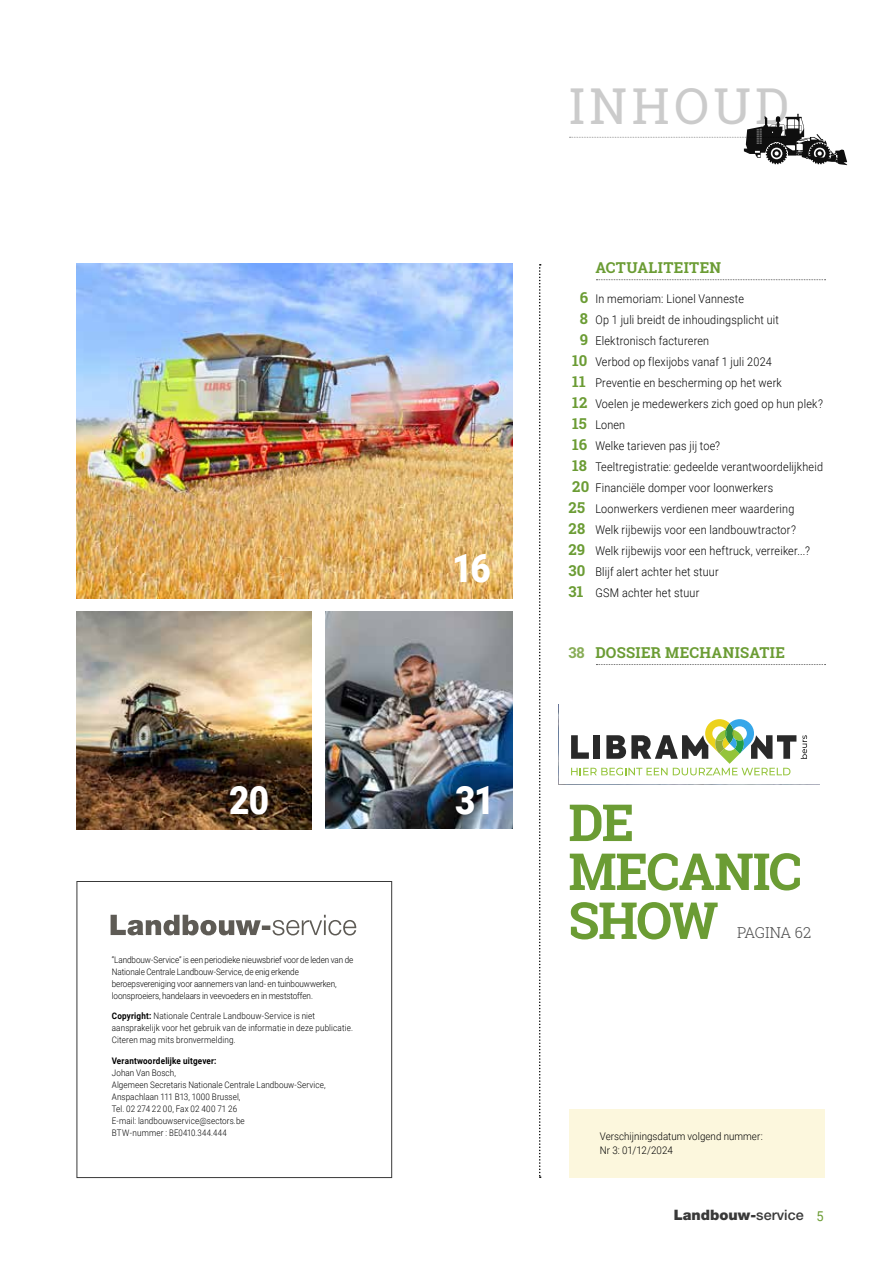
<style>
.page{position:relative;width:893px;height:1263px;background:#fff}
.page>*{position:absolute;margin:0;border:0;box-sizing:border-box;transform-origin:0 0}
.t1{font:700 51.15px/48.9px "Roboto Slab";letter-spacing:-.03em;color:#6b9c34}
.t2{font:49.5px "Roboto Slab";letter-spacing:.09em;color:#cbcbcb}
.t3{font:900 39px "Roboto";color:#fff;scale:.9 1}
.t4{font:700 34.65px "Montserrat";color:#292929}
.t5{font:700 15px "Roboto Slab";letter-spacing:.02em;color:#6b9c34}
.t6{font:300 15px "Roboto Slab";letter-spacing:-.02em;color:#484848}
.t7{font:900 14.4px "Helvetica Neue LT Std";color:#393939}
.t8{font:300 12px "Roboto";letter-spacing:.02em;color:#000;scale:.9 1}
.t9{font:300 10.5px/13.5px "Roboto";letter-spacing:.005em;color:#000;scale:.93 1}
.t10{font:300 9px/12px "Roboto";letter-spacing:.01em;color:#000;scale:.9 1}
.t11{font:300 9px/12px "Roboto";letter-spacing:-.01em;color:#000;scale:.9 1}
.t12{font:700 9px "Roboto";letter-spacing:.025em;color:#000;scale:.9 1}
.s1{font-weight:700}
.s2{font-family:"Roboto Slab";font-weight:700;font-size:15px;color:#6b9c34}
.s3{color:#88ad57}
.s4{font-weight:300;color:#a1c94e}
.s5{font-weight:500}
.s6{font-family:"Roboto";font-weight:400;font-size:13.5px;color:#6b9c34}
</style>
<div class="page">
<img style="left:326px;top:612px;width:186px;height:217px">
<img style="left:77px;top:612px;width:235px;height:217px">
<img style="left:77px;top:264px;width:435px;height:334px">
<svg style="left:539px;top:264px;width:2px;height:914px"></svg>
<svg style="left:569px;top:114px;width:278px;height:51px"></svg>
<div style="left:77px;top:881px;width:315px;height:297px;border:1px solid #393939"></div>
<svg style="left:111px;top:915px;width:245px;height:20px"></svg>
<div style="left:569px;top:1109px;width:256px;height:69px;background:#fcf7dd"></div>
<svg style="left:596px;top:279px;width:230px;height:1px"></svg>
<svg style="left:596px;top:664px;width:230px;height:1px"></svg>
<svg style="left:571px;top:719px;width:236px;height:56px"></svg>
<h3 class="t3" style="left:452px;top:541px;width:44px">16</h3>
<h3 class="t3" style="left:229px;top:772px;width:46px">20</h3>
<h3 class="t3" style="left:455px;top:773px;width:45px">31</h3>
<p class="t11" style="left:112px;top:953px;width:270px">“Landbouw-Service” is een periodieke nieuwsbrief voor de leden van de Nationale Centrale Landbouw-Service, de enig erkende beroepsvereniging voor aannemers van land- en tuinbouwwerken, loonsproeiers, handelaars in veevoeders en in meststoffen.</p>
<p class="t10" style="left:112px;top:1010px;width:270px"><span class="s1">Copyright:</span> Nationale Centrale Landbouw-Service is niet aansprakelijk voor het gebruik van de informatie in deze publicatie.<br>Citeren mag mits bronvermelding.</p>
<p class="t12" style="left:112px;top:1054px;width:118px">Verantwoordelijke uitgever:</p>
<p class="t10" style="left:112px;top:1066px;width:239px">Johan Van Bosch,<br>Algemeen Secretaris Nationale Centrale Landbouw-Service, Anspachlaan 111 B13, 1000 Brussel,<br>Tel. 02 274 22 00, Fax 02 400 71 26<br>E-mail: landbouwservice@sectors.be<br>BTW-nummer : BE0410.344.444</p>
<h2 class="t2" style="left:569px;top:72px;width:222px">INHOUD</h2>
<p class="t5" style="left:595px;top:258px;width:127px">ACTUALITEITEN</p>
<p class="t8" style="left:580px;top:290px;width:184px"><span class="s2">6</span> In memoriam: Lionel Vanneste</p>
<p class="t8" style="left:580px;top:311px;width:223px"><span class="s2">8</span> Op 1 juli breidt de inhoudingsplicht uit</p>
<p class="t8" style="left:580px;top:332px;width:145px"><span class="s2">9</span> Elektronisch factureren</p>
<p class="t8" style="left:572px;top:353px;width:223px"><span class="s2">10</span> Verbod op flexijobs vanaf 1 juli 2024</p>
<p class="t8" style="left:572px;top:374px;width:234px"><span class="s2">11</span> Preventie en bescherming op het werk</p>
<p class="t8" style="left:572px;top:395px;width:280px"><span class="s2">12</span> Voelen je medewerkers zich goed op hun plek?</p>
<p class="t8" style="left:572px;top:416px;width:60px"><span class="s2">15</span> Lonen</p>
<p class="t8" style="left:572px;top:437px;width:166px"><span class="s2">16</span> Welke tarieven pas jij toe?</p>
<p class="t8" style="left:572px;top:458px;width:280px"><span class="s2">18</span> Teeltregistratie: gedeelde verantwoordelijkheid</p>
<p class="t8" style="left:572px;top:479px;width:225px"><span class="s2">20</span> Financiële domper voor loonwerkers</p>
<p class="t8" style="left:568px;top:500px;width:253px"><span class="s2">25</span> Loonwerkers verdienen meer waardering</p>
<p class="t8" style="left:568px;top:521px;width:254px"><span class="s2">28</span> Welk rijbewijs voor een landbouwtractor?</p>
<p class="t8" style="left:568px;top:542px;width:270px"><span class="s2">29</span> Welk rijbewijs voor een heftruck, verreiker...?</p>
<p class="t8" style="left:568px;top:563px;width:169px"><span class="s2">30</span> Blijf alert achter het stuur</p>
<p class="t8" style="left:568px;top:584px;width:147px"><span class="s2">31</span> GSM achter het stuur</p>
<p class="t5" style="left:568px;top:642px;width:218px"><span class="s3">38</span> DOSSIER MECHANISATIE</p>
<h1 class="t1" style="left:568px;top:797px;width:235px">DE<br>MECANIC<br>SHOW</h1>
<p class="t6" style="left:737px;top:922px;width:76px">PAGINA 62</p>
<h3 class="t4" style="left:653px;top:1113px;width:171px">JULI <span class="s4">2024</span></h3>
<p class="t9" style="left:600px;top:1129px;width:177px">Verschijningsdatum volgend nummer:<br>Nr 3: 01/12/2024</p>
<p class="t7" style="left:674px;top:1206px;width:151px">Landbouw-<span class="s5">service</span> <span class="s6">5</span></p>
</div>
